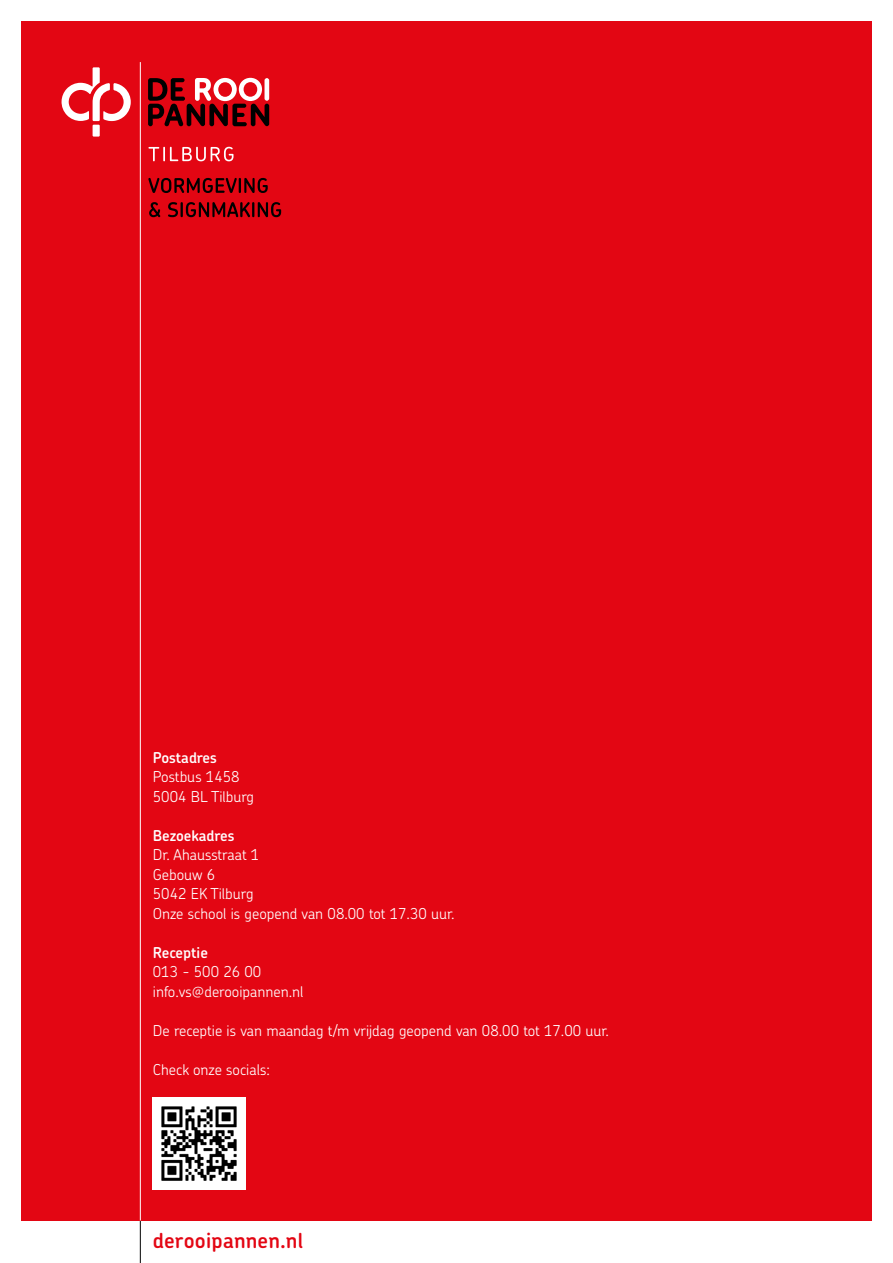
<style>
.page{position:relative;width:893px;height:1263px;background:#fff}
.page>*{position:absolute;margin:0;border:0;box-sizing:border-box;transform-origin:0 0}
.t1{font:600 21px "Chevin Pro";letter-spacing:.005em;color:#e30613}
.t2{font:300 15px/19.5px "Chevin Std";color:#fff}
.t3{font:600 15px "Chevin Std";color:#fff}
</style>
<div class="page">
<hr style="left:140px;top:1220px;width:1px;height:43px;background:#000">
<div style="left:21px;top:21px;width:851px;height:1199px;background:#e30613"></div>
<hr style="left:140px;top:62px;width:1px;height:1158px;background:#fff">
<svg style="left:148px;top:147px;width:86px;height:14px"></svg>
<svg style="left:148px;top:78px;width:121px;height:48px"></svg>
<svg style="left:148px;top:178px;width:120px;height:15px"></svg>
<svg style="left:149px;top:202px;width:11px;height:15px"></svg>
<svg style="left:168px;top:202px;width:113px;height:15px"></svg>
<div style="left:93px;top:125px;width:7px;height:12px;background:#fff"></div>
<svg style="left:61px;top:67px;width:70px;height:54px"></svg>
<img style="left:153px;top:1097px;width:92px;height:92px">
<p class="t3" style="left:153px;top:747px;width:66px">Postadres</p>
<p class="t2" style="left:153px;top:767px;width:103px">Postbus 1458<br>5004 BL Tilburg</p>
<p class="t3" style="left:153px;top:825px;width:83px">Bezoekadres</p>
<p class="t2" style="left:153px;top:845px;width:303px">Dr. Ahausstraat 1<br>Gebouw 6<br>5042 EK Tilburg<br>Onze school is geopend van 08.00 tot 17.30 uur.</p>
<p class="t3" style="left:153px;top:942px;width:57px">Receptie</p>
<p class="t2" style="left:153px;top:962px;width:152px">013 - 500 26 00 info.vs@derooipannen.nl</p>
<p class="t2" style="left:153px;top:1020px;width:458px">De receptie is van maandag t/m vrijdag geopend van 08.00 tot 17.00 uur.</p>
<p class="t2" style="left:153px;top:1059px;width:119px">Check onze socials:</p>
<h1 class="t1" style="left:153px;top:1226px;width:152px">derooipannen.nl</h1>
</div>
